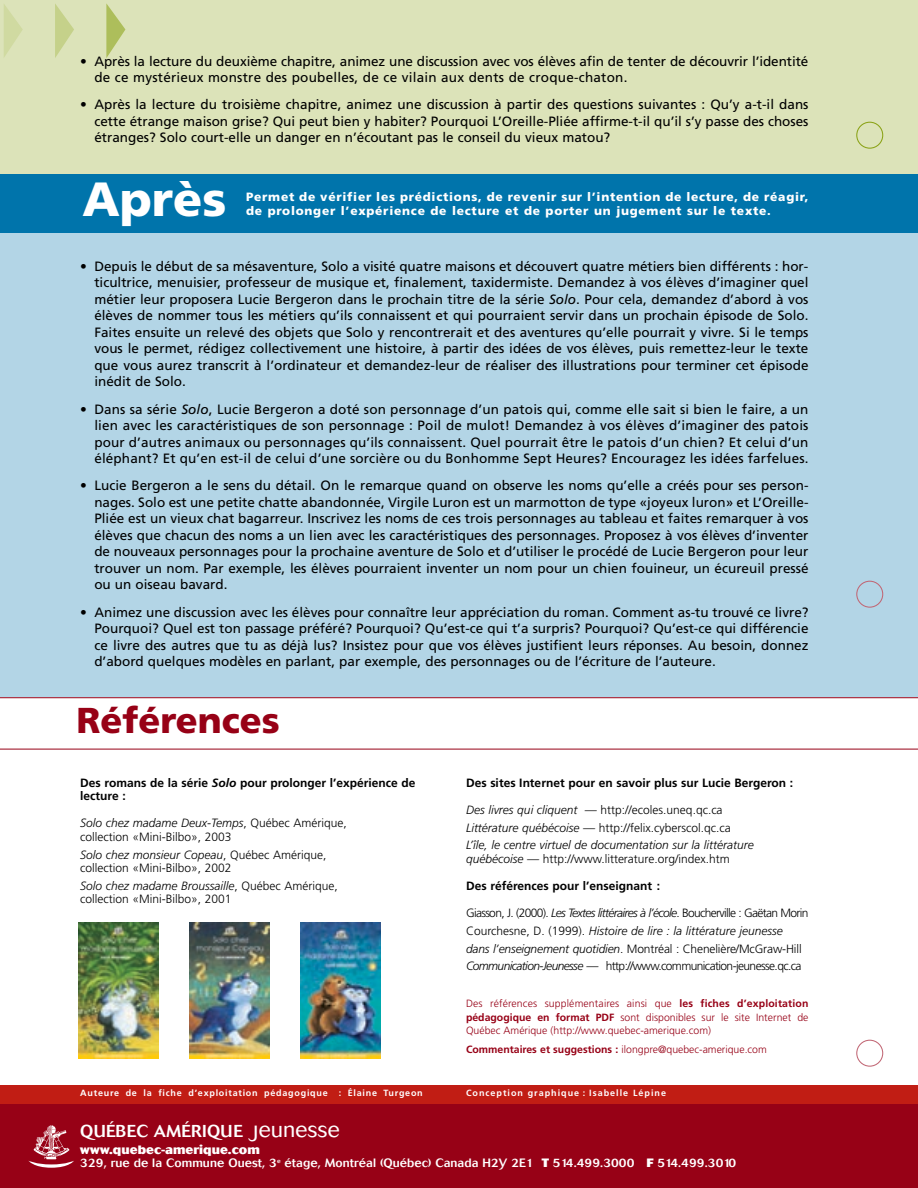
<style>
.page{position:relative;width:918px;height:1188px;background:#fff}
.page>*{position:absolute;margin:0;border:0;box-sizing:border-box;transform-origin:0 0}
.t1{font:900 48px "Frutiger";color:#fff}
.t2{font:900 36px "Frutiger";color:#970116}
.t3{font:500 17.1px "Cosmos";letter-spacing:.02em;color:#fff}
.t4{font:13.5px/16.5px "Frutiger";color:#000;text-align:justify}
.t5{font:300 12px/13.5px "Frutiger";letter-spacing:-.01em;color:#000}
.t6{font:300 12px/17.9px "Frutiger";letter-spacing:-.05em;color:#000}
.t7{font:italic 300 12px/17.9px "Frutiger";color:#000}
.t8{font:700 12px/13.5px "Frutiger";color:#000}
.t9{font:900 12px/14.4px "Frutiger";letter-spacing:.06em;color:#fff}
.t10{font:500 12px/13.2px "Cosmos";letter-spacing:.005em;color:#fff}
.t11{font:300 10.5px/13.5px "Frutiger";color:#970116;text-align:justify}
.t12{font:700 9px "Frutiger";letter-spacing:.085em;color:#fff}
.t13{font:700 9px "Frutiger";letter-spacing:.11em;color:#fff}
.s1{font-style:italic}
.s2{font-style:normal}
.s3{font-weight:700}
.s4{font-weight:300;font-size:21.75px}
.s5{font-weight:800}
</style>
<div class="page">
<div style="left:0;top:1087px;width:918px;height:101px;background:#970116"></div>
<div style="left:0;top:0;width:918px;height:230px;background:#dce3b9"></div>
<div style="left:0;top:230px;width:918px;height:503px;background:#b3d5e6"></div>
<svg style="left:28px;top:1125px;width:46px;height:43px"></svg>
<div style="left:0;top:174px;width:918px;height:58px;background:#0074ab"></div>
<svg style="left:4px;top:4px;width:19px;height:53px"></svg>
<svg style="left:55px;top:4px;width:19px;height:54px"></svg>
<svg style="left:106px;top:3px;width:19px;height:55px"></svg>
<div style="left:0;top:1086px;width:918px;height:18px;background:#c11d14"></div>
<svg style="left:856px;top:1040px;width:27px;height:27px"></svg>
<svg style="left:856px;top:581px;width:27px;height:27px"></svg>
<svg style="left:856px;top:122px;width:27px;height:27px"></svg>
<div style="left:0;top:697px;width:918px;height:52px;background:#fff"></div>
<img style="left:79px;top:923px;width:80px;height:136px">
<img style="left:190px;top:923px;width:80px;height:136px">
<img style="left:300px;top:923px;width:80px;height:136px">
<p class="t4" style="left:94px;top:54px;width:716px;text-indent:-14px">• Après la lecture du deuxième chapitre, animez une discussion avec vos élèves afin de tenter de découvrir l’identité de ce mystérieux monstre des poubelles, de ce vilain aux dents de croque-chaton.</p>
<p class="t4" style="left:94px;top:98px;width:716px;text-indent:-14px">• Après la lecture du troisième chapitre, animez une discussion à partir des questions suivantes : Qu’y a-t-il dans cette étrange maison grise? Qui peut bien y habiter? Pourquoi L’Oreille-Pliée affirme-t-il qu’il s’y passe des choses étranges? Solo court-elle un danger en n’écoutant pas le conseil du vieux matou?</p>
<h1 class="t1" style="left:82px;top:180px;width:146px">Après</h1>
<p class="t4" style="left:94px;top:259px;width:716px;text-indent:-14px">• Depuis le début de sa mésaventure, Solo a visité quatre maisons et découvert quatre métiers bien différents : hor&shy;ticultrice, menuisier, professeur de musique et, finalement, taxidermiste. Demandez à vos élèves d’imaginer quel métier leur proposera Lucie Bergeron dans le prochain titre de la série <span class="s1">Solo</span>. Pour cela, demandez d’abord à vos élèves de nommer tous les métiers qu’ils connaissent et qui pourraient servir dans un prochain épisode de Solo.<br>Faites ensuite un relevé des objets que Solo y rencontrerait et des aventures qu’elle pourrait y vivre. Si le temps vous le permet, rédigez collectivement une histoire, à partir des idées de vos élèves, puis remettez-leur le texte que vous aurez transcrit à l’ordinateur et demandez-leur de réaliser des illustrations pour terminer cet épisode inédit de Solo.</p>
<p class="t4" style="left:94px;top:402px;width:716px;text-indent:-14px">• Dans sa série <span class="s1">Solo</span>, Lucie Bergeron a doté son personnage d’un patois qui, comme elle sait si bien le faire, a un lien avec les caractéristiques de son personnage : Poil de mulot! Demandez à vos élèves d’imaginer des patois pour d’autres animaux ou personnages qu’ils connaissent. Quel pourrait être le patois d’un chien? Et celui d’un éléphant? Et qu’en est-il de celui d’une sorcière ou du Bonhomme Sept Heures? Encouragez les idées farfelues.</p>
<p class="t4" style="left:94px;top:478px;width:716px;text-indent:-14px">• Lucie Bergeron a le sens du détail. On le remarque quand on observe les noms qu’elle a créés pour ses person&shy;nages. Solo est une petite chatte abandonnée, Virgile Luron est un marmotton de type «joyeux luron» et L’Oreille-Pliée est un vieux chat bagarreur. Inscrivez les noms de ces trois personnages au tableau et faites remarquer à vos élèves que chacun des noms a un lien avec les caractéristiques des personnages. Proposez à vos élèves d’inventer de nouveaux personnages pour la prochaine aventure de Solo et d’utiliser le procédé de Lucie Bergeron pour leur trouver un nom. Par exemple, les élèves pourraient inventer un nom pour un chien fouineur, un écureuil pressé ou un oiseau bavard.</p>
<p class="t4" style="left:94px;top:605px;width:716px;text-indent:-14px">• Animez une discussion avec les élèves pour connaître leur appréciation du roman. Comment as-tu trouvé ce livre?<br>Pourquoi? Quel est ton passage préféré? Pourquoi? Qu’est-ce qui t’a surpris? Pourquoi? Qu’est-ce qui différencie ce livre des autres que tu as déjà lus? Insistez pour que vos élèves justifient leurs réponses. Au besoin, donnez d’abord quelques modèles en parlant, par exemple, des personnages ou de l’écriture de l’auteure.</p>
<p class="t9" style="left:246px;top:190px;width:564px">Permet de vérifier les prédictions, de revenir sur l’intention de lecture, de réagir, de prolonger l’expérience de lecture et de porter un jugement sur le texte.</p>
<h2 class="t2" style="left:76px;top:706px;width:205px">Références</h2>
<p class="t8" style="left:80px;top:777px;width:337px">Des romans de la série <span class="s1">Solo</span> pour prolonger l’expérience de lecture :</p>
<p class="t5" style="left:80px;top:817px;width:268px"><span class="s1">Solo chez madame Deux-Temps</span>, Québec Amérique, collection «Mini-Bilbo», 2003</p>
<p class="t5" style="left:80px;top:849px;width:248px"><span class="s1">Solo chez monsieur Copeau</span>, Québec Amérique, collection «Mini-Bilbo», 2002</p>
<p class="t5" style="left:80px;top:880px;width:259px"><span class="s1">Solo chez madame Broussaille</span>, Québec Amérique, collection «Mini-Bilbo», 2001</p>
<p class="t8" style="left:466px;top:777px;width:329px">Des sites Internet pour en savoir plus sur Lucie Bergeron :</p>
<p class="t7" style="left:466px;top:802px;width:289px">Des livres qui cliquent — <span class="s2">http://ecoles.uneq.qc.ca<br></span>Littérature québécoise — <span class="s2">http://felix.cyberscol.qc.ca<br></span>L’île, le centre virtuel de documentation sur la littérature</p>
<p class="t5" style="left:466px;top:853px;width:265px"><span class="s1">québécoise —</span> http://www.litterature.org/index.htm</p>
<p class="t8" style="left:466px;top:880px;width:196px">Des références pour l’enseignant :</p>
<p class="t6" style="left:466px;top:905px;width:344px">Giasson, J. (2000). <span class="s1">Les Textes littéraires à l’école</span>. Boucherville : Gaëtan Morin Courchesne, D. (1999). <span class="s1">Histoire de lire : la littérature jeunesse dans l’enseignement quotidien</span>. Montréal : Chenelière/McGraw-Hill <span class="s1">Communication-Jeunesse —</span> http://www.communication-jeunesse.qc.ca</p>
<p class="t11" style="left:466px;top:997px;width:344px">Des références supplémentaires ainsi que <span class="s3">les fiches d’exploitation pédagogique en format PDF</span> sont disponibles sur le site Internet de Québec Amérique (http://www.quebec-amerique.com)</p>
<p class="t11" style="left:466px;top:1043px;width:302px"><span class="s3">Commentaires et suggestions :</span> ilongpre@quebec-amerique.com</p>
<p class="t12" style="left:80px;top:1090px;width:344px">Auteure de la fiche d’exploitation pédagogique : Élaine Turgeon</p>
<p class="t13" style="left:466px;top:1090px;width:201px">Conception graphique : Isabelle Lépine</p>
<p class="t3" style="left:80px;top:1125px;width:261px">QUÉBEC AMÉRIQUE <span class="s4">Jeunesse</span></p>
<p class="t10" style="left:80px;top:1144px;width:658px"><span class="s5">www.quebec-amerique.com<br></span>329, rue de la Commune Ouest, 3<sup>e</sup> étage, Montréal (Québec) Canada H2Y 2E1 <span class="s5">T</span> 514.499.3000 <span class="s5">F</span> 514.499.3010</p>
</div>
